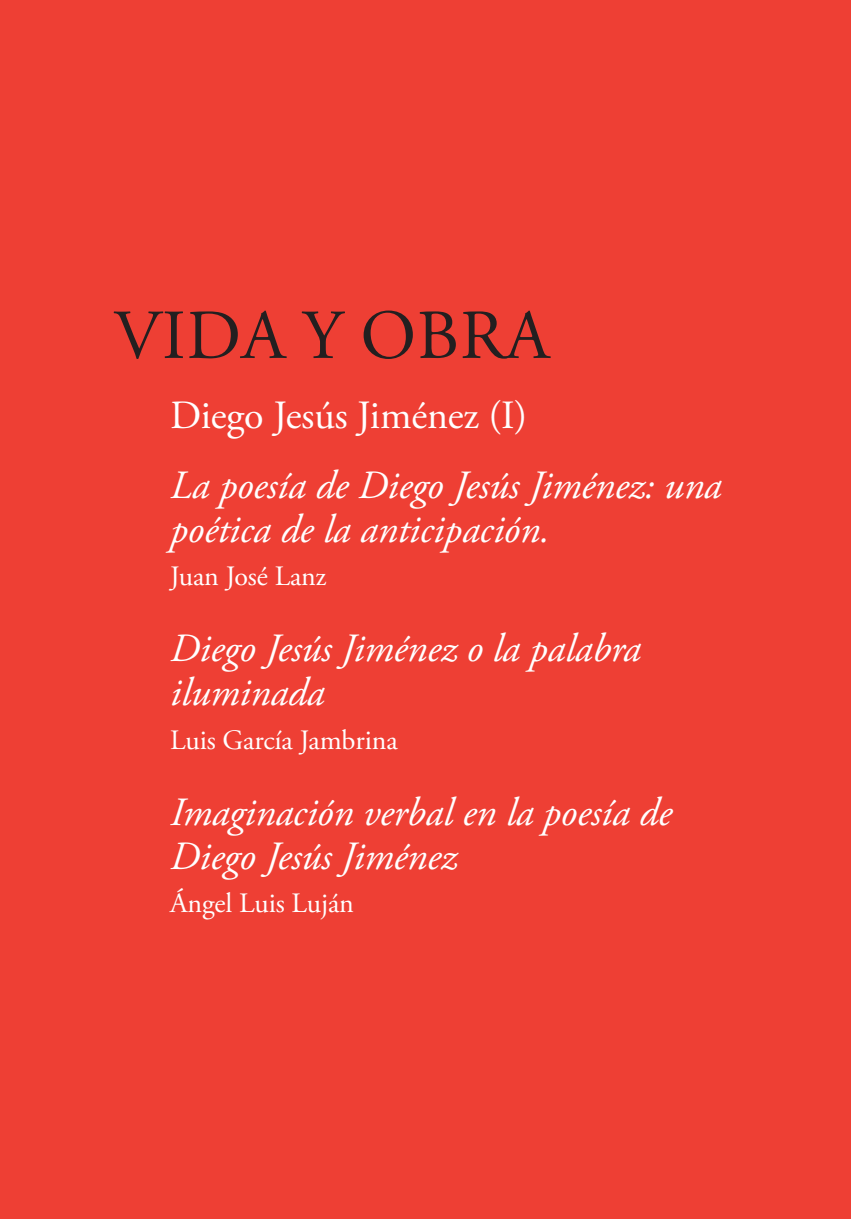
<style>
.page{position:relative;width:851px;height:1219px;background:#fff}
.page>*{position:absolute;margin:0;border:0;box-sizing:border-box;transform-origin:0 0}
.t1{font:70px "Adobe Garamond Pro";letter-spacing:.01em;color:#231f20}
.t2{font:italic 40px/44px "Adobe Garamond Pro";letter-spacing:-.005em;color:#fff}
.t3{font:40px "Adobe Garamond Pro";letter-spacing:-.005em;color:#fff}
.t4{font:28px "Adobe Garamond Pro";letter-spacing:-.005em;color:#fff}
</style>
<div class="page">
<div style="left:0;top:0;width:850px;height:1219px;background:#ee3f34"></div>
<h1 class="t1" style="left:114px;top:294px;width:437px">VIDA Y OBRA</h1>
<p class="t3" style="left:170px;top:391px;width:358px">Diego Jesús Jiménez (I)</p>
<p class="t2" style="left:170px;top:464px;width:553px">La poesía de Diego Jesús Jiménez: una poética de la anticipación.</p>
<p class="t4" style="left:170px;top:560px;width:158px">Juan José Lanz</p>
<p class="t2" style="left:170px;top:628px;width:472px">Diego Jesús Jiménez o la palabra iluminada</p>
<p class="t4" style="left:170px;top:723px;width:229px">Luis García Jambrina</p>
<p class="t2" style="left:170px;top:791px;width:503px">Imaginación verbal en la poesía de<br>Diego Jesús Jiménez</p>
<p class="t4" style="left:170px;top:886px;width:185px">Ángel Luis Luján</p>
</div>
